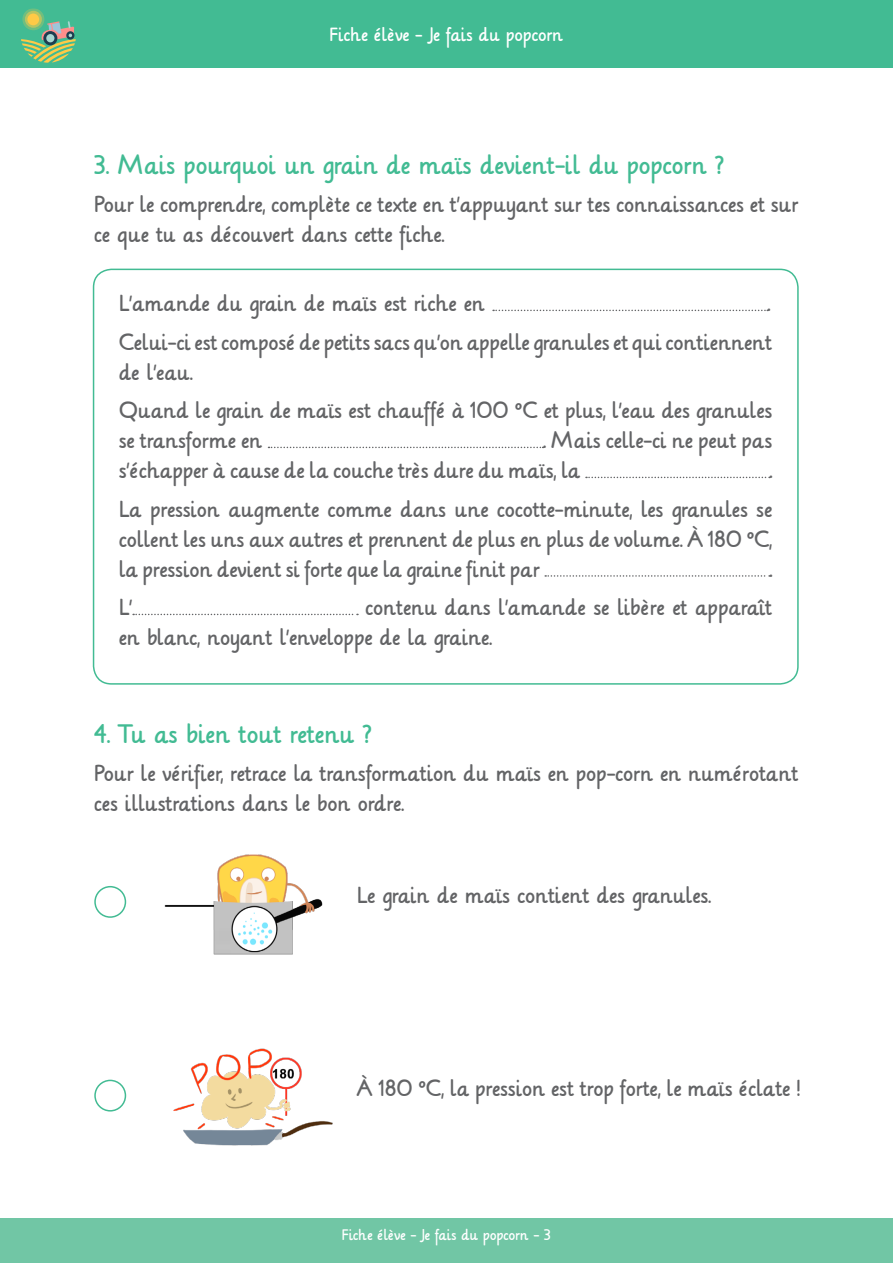
<style>
.page{position:relative;width:893px;height:1263px;background:#fff}
.page>*{position:absolute;margin:0;border:0;box-sizing:border-box;transform-origin:0 0}
.t1{font:21px "Lilly";color:#42bb93}
.t2{font:18px/30px "Lilly";color:#636466}
.t3{font:15px "Lilly";color:#fff}
.t4{font:12px "Lilly";color:#fff}
</style>
<div class="page">
<div style="left:0;top:0;width:893px;height:68px;background:#42bb93"></div>
<div style="left:0;top:1218px;width:893px;height:45px;background:#71c6a5"></div>
<svg style="left:22px;top:8px;width:22px;height:22px"></svg>
<svg style="left:25px;top:11px;width:17px;height:17px"></svg>
<div style="left:27px;top:14px;width:12px;height:11px;background:#ffca46;border-radius:50%"></div>
<svg style="left:21px;top:21px;width:55px;height:42px"></svg>
<div style="left:46px;top:34px;width:9px;height:8px;background:#a8d7d1;border-radius:50%"></div>
<div style="left:93px;top:269px;width:706px;height:416px;border:2px solid #42bb93;border-radius:18px"></div>
<svg style="left:493px;top:310px;width:275px;height:1px"></svg>
<svg style="left:268px;top:447px;width:276px;height:1px"></svg>
<svg style="left:586px;top:477px;width:184px;height:1px"></svg>
<svg style="left:545px;top:575px;width:225px;height:2px"></svg>
<svg style="left:133px;top:614px;width:225px;height:1px"></svg>
<div style="left:94px;top:886px;width:32px;height:32px;border:2px solid #42bb93;border-radius:50%"></div>
<div style="left:94px;top:1080px;width:32px;height:31px;border:2px solid #42bb93;border-radius:50%"></div>
<img style="left:164px;top:854px;width:159px;height:101px">
<img style="left:173px;top:1048px;width:160px;height:98px">
<p class="t3" style="left:330px;top:22px;width:235px">Fiche élève - Je fais du popcorn</p>
<p class="t1" style="left:94px;top:147px;width:632px">3. Mais pourquoi un grain de maïs devient-il du popcorn ?</p>
<p class="t2" style="left:94px;top:190px;width:706px">Pour le comprendre, complète ce texte en t’appuyant sur tes connaissances et sur ce que tu as découvert dans cette fiche.</p>
<p class="t2" style="left:119px;top:289px;width:368px">L’amande du grain de maïs est riche en</p>
<p class="t2" style="left:119px;top:285px;width:655px;line-height:38.5px;text-align:right">.<br>Celui-ci est composé de petits sacs qu’on appelle granules et qui contiennent</p>
<p class="t2" style="left:119px;top:353px;width:655px;line-height:38.5px">de l’eau.<br>Quand le grain de maïs est chauffé à 100 °C et plus, l’eau des granules</p>
<p class="t2" style="left:119px;top:426px;width:145px">se transforme en</p>
<p class="t2" style="left:119px;top:426px;width:655px;text-indent:424px">. Mais celle-ci ne peut pas s’échapper à cause de la couche très dure du maïs, la</p>
<p class="t2" style="left:119px;top:452px;width:655px;line-height:38.5px;text-align:right">.<br>La pression augmente comme dans une cocotte-minute, les granules se</p>
<p class="t2" style="left:119px;top:524px;width:655px">collent les uns aux autres et prennent de plus en plus de volume. À 180 °C, la pression devient si forte que la graine finit par</p>
<p class="t2" style="left:770px;top:554px;width:4px">.</p>
<p class="t2" style="left:119px;top:593px;width:655px;text-indent:246px">contenu dans l’amande se libère et apparaît en blanc, noyant l’enveloppe de la graine.</p>
<p class="t2" style="left:119px;top:593px;width:15px">L’</p>
<p class="t1" style="left:94px;top:717px;width:279px">4. Tu as bien tout retenu ?</p>
<p class="t2" style="left:94px;top:759px;width:706px">Pour le vérifier, retrace la transformation du maïs en pop-corn en numérotant ces illustrations dans le bon ordre.</p>
<p class="t2" style="left:357px;top:881px;width:356px">Le grain de maïs contient des granules.</p>
<p class="t2" style="left:357px;top:1073px;width:444px">À 180 °C, la pression est trop forte, le maïs éclate !</p>
<p class="t4" style="left:342px;top:1225px;width:211px">Fiche élève - Je fais du popcorn - 3</p>
</div>
